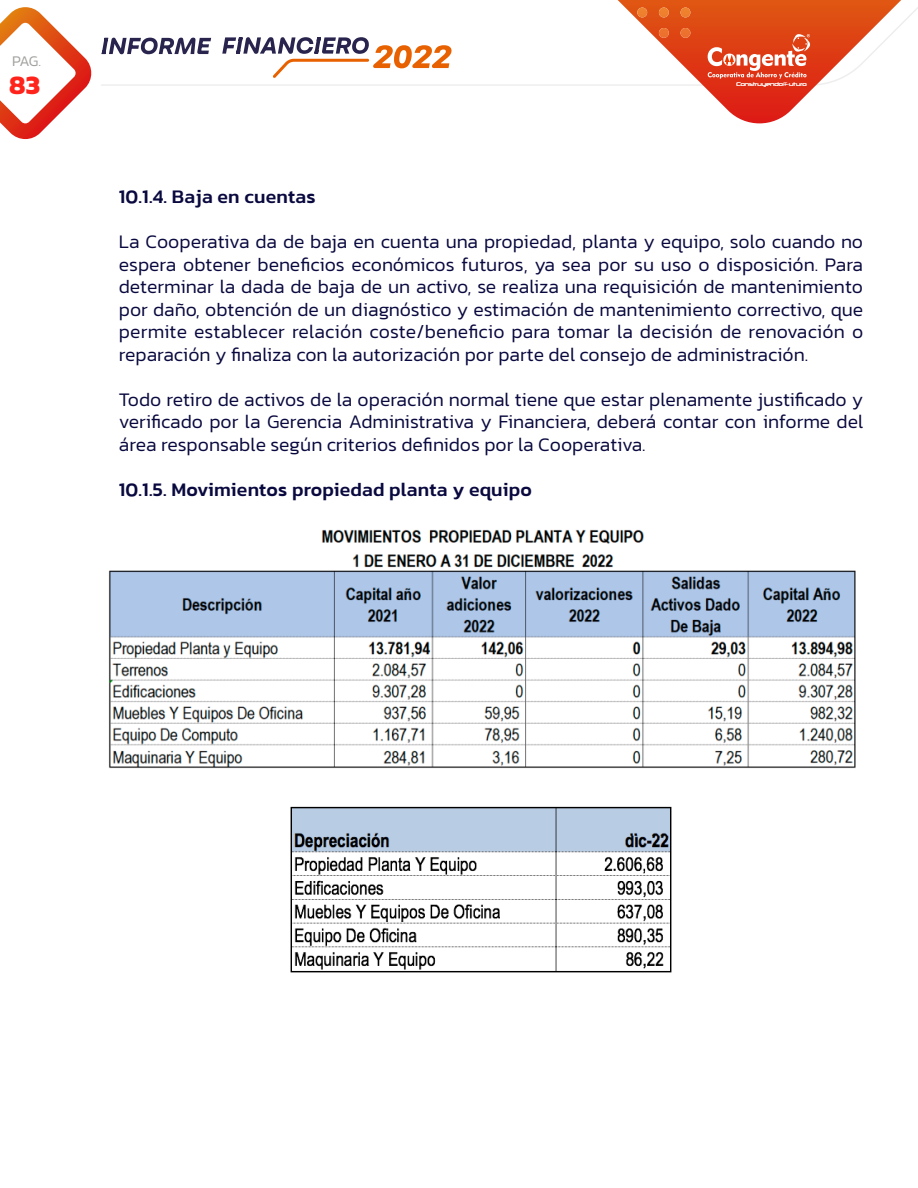
<style>
.page{position:relative;width:918px;height:1188px;background:#fff}
.page>*{position:absolute;margin:0;border:0;box-sizing:border-box;transform-origin:0 0}
.t1{font:700 27px "Kanit";color:#ff241b}
.t2{font:300 19.5px/22.5px "Kanit";color:#09093f;text-align:justify}
.t3{font:500 19.5px "Kanit";letter-spacing:.01em;color:#09093f}
.t4{font:300 15px "Kanit";color:#a0a09d}
.t5{font:4.95px "Neuropol";color:#fff}
</style>
<div class="page">
<svg style="left:211px;top:7px;width:707px;height:79px"></svg>
<svg style="left:222px;top:37px;width:230px;height:41px"></svg>
<svg style="left:0;top:7px;width:211px;height:132px"></svg>
<svg style="left:604px;top:0;width:311px;height:123px"></svg>
<img style="left:290px;top:806px;width:382px;height:167px">
<img style="left:109px;top:529px;width:747px;height:239px">
<p class="t4" style="left:12px;top:51px;width:31px">PAG.</p>
<h1 class="t1" style="left:9px;top:64px;width:32px">83</h1>
<p class="t5" style="left:736px;top:81px;width:72px">ConstruyendoFFuturo</p>
<p class="t3" style="left:119px;top:182px;width:198px">10.1.4. Baja en cuentas</p>
<p class="t2" style="left:119px;top:230px;width:746px">La Cooperativa da de baja en cuenta una propiedad, planta y equipo, solo cuando no espera obtener beneficios económicos futuros, ya sea por su uso o disposición. Para determinar la dada de baja de un activo, se realiza una requisición de mantenimiento por daño, obtención de un diagnóstico y estimación de mantenimiento correctivo, que permite establecer relación coste/beneficio para tomar la decisión de renovación o reparación y finaliza con la autorización por parte del consejo de administración.</p>
<p class="t2" style="left:119px;top:387px;width:746px">Todo retiro de activos de la operación normal tiene que estar plenamente justificado y verificado por la Gerencia Administrativa y Financiera, deberá contar con informe del área responsable según criterios definidos por la Cooperativa.</p>
<p class="t3" style="left:119px;top:474px;width:415px">10.1.5. Movimientos propiedad planta y equipo</p>
</div>
